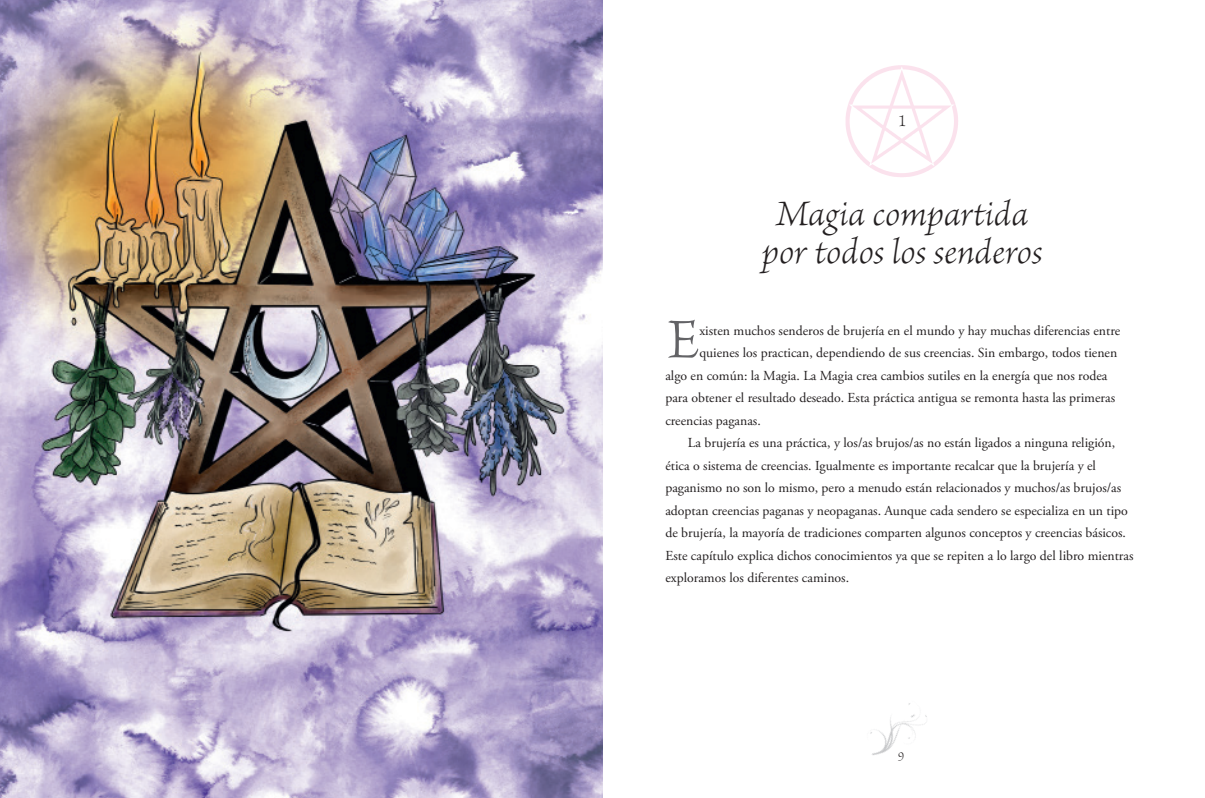
<style>
.page{position:relative;width:1205px;height:798px;background:#fff}
.page>*{position:absolute;margin:0;border:0;box-sizing:border-box;transform-origin:0 0}
.t1{font:300 58.62px "Brioso Pro";color:#636366}
.t2{font:italic 300 37.5px/37.5px "Brioso Pro";letter-spacing:.005em;color:#231f20;text-align:center}
.t3{font:300 17.5px "Brioso Pro";color:#231f20}
.t4{font:13.75px "Adobe Garamond Pro";color:#231f20}
.t5{font:300 12.5px "Brioso Pro";color:#231f20}
</style>
<div class="page">
<img style="left:870px;top:703px;width:57px;height:52px">
<img style="left:0;top:0;width:602px;height:797px">
<img style="left:845px;top:65px;width:113px;height:112px">
<p class="t3" style="left:897px;top:111px;width:10px">1</p>
<h2 class="t2" style="left:761px;top:194px;width:282px">Magia compartida por todos los senderos</h2>
<h1 class="t1" style="left:667px;top:307px;width:34px">E</h1>
<p class="t4" style="left:699px;top:322px;width:422px">xisten muchos senderos de brujería en el mundo y hay muchas diferencias entre</p>
<p class="t4" style="left:699px;top:344px;width:419px">quienes los practican, dependiendo de sus creencias. Sin embargo, todos tienen</p>
<p class="t4" style="left:665px;top:367px;width:443px">algo en común: la Magia. La Magia crea cambios sutiles en la energía que nos rodea</p>
<p class="t4" style="left:665px;top:389px;width:451px">para obtener el resultado deseado. Esta práctica antigua se remonta hasta las primeras</p>
<p class="t4" style="left:665px;top:412px;width:97px">creencias paganas.</p>
<p class="t4" style="left:687px;top:434px;width:429px">La brujería es una práctica, y los/as brujos/as no están ligados a ninguna religión,</p>
<p class="t4" style="left:665px;top:457px;width:432px">ética o sistema de creencias. Igualmente es importante recalcar que la brujería y el</p>
<p class="t4" style="left:665px;top:479px;width:457px">paganismo no son lo mismo, pero a menudo están relacionados y muchos/as brujos/as</p>
<p class="t4" style="left:665px;top:502px;width:464px">adoptan creencias paganas y neopaganas. Aunque cada sendero se especializa en un tipo</p>
<p class="t4" style="left:665px;top:524px;width:462px">de brujería, la mayoría de tradiciones comparten algunos conceptos y creencias básicos.</p>
<p class="t4" style="left:665px;top:547px;width:469px">Este capítulo explica dichos conocimientos ya que se repiten a lo largo del libro mientras</p>
<p class="t4" style="left:665px;top:569px;width:185px">exploramos los diferentes caminos.</p>
<p class="t5" style="left:898px;top:749px;width:7px">9</p>
</div>
